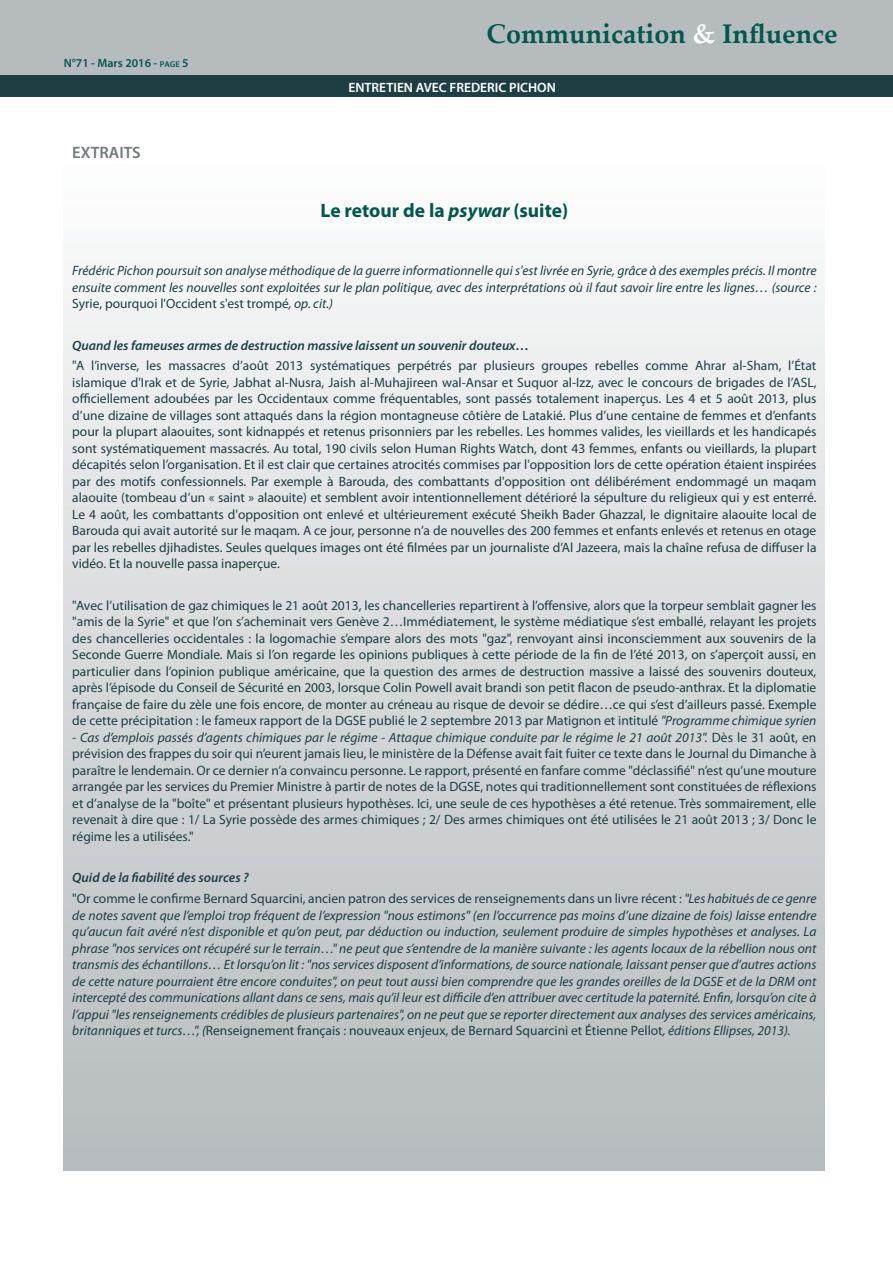
<style>
.page{position:relative;width:893px;height:1263px;background:#fff}
.page>*{position:absolute;margin:0;border:0;box-sizing:border-box;transform-origin:0 0}
.t1{font:700 27px "Palatino Linotype";color:#00584c}
.Titre_article_P1-4{font:700 19.5px "Myriad Pro";color:#00584c}
.Titre_colonnes{font:600 16.5px "Myriad Pro";color:#727b7c}
.Style_de_paragraphe{font:13.5px/16.5px "Myriad Pro";color:#1d3f44;text-align:justify}
.Style_de_paragraphe-2{font:italic 13.5px/16.5px "Myriad Pro";color:#1d3f44;text-align:justify}
.Style_de_paragraphe-3{font:italic 600 13.5px "Myriad Pro";color:#1d3f44}
.t2{font:600 13.5px "Myriad Pro";color:#fff}
.t3{font:600 12px "Myriad Pro";color:#00584c}
.s1{font-size:8.4px}
.s2{color:#fff}
.s3{font-style:italic}
.s4{font-style:normal}
</style>
<div class="page">
<div style="left:0;top:0;width:893px;height:74px;background:#b6bcbe"></div>
<div style="left:0;top:76px;width:893px;height:21px;background:#1d3f44"></div>
<div style="left:64px;top:123px;width:761px;height:1047px;background:linear-gradient(to bottom,#fff,#b4b9bc)"></div>
<p class="t3" style="left:64px;top:55px;width:126px">N°71 - Mars 2016 - <span class="s1">page</span> 5</p>
<p class="Titre_colonnes" style="left:72px;top:141px;width:70px">EXTRAITS</p>
<p class="t1" style="left:487px;top:14px;width:353px">Communication <span class="s2">&amp;</span> Influence</p>
<p class="t2" style="left:348px;top:79px;width:209px">ENTRETIEN AVEC FREDERIC PICHON</p>
<p class="Titre_article_P1-4" style="left:321px;top:197px;width:249px">Le retour de la <span class="s3">psywar</span> (suite)</p>
<p class="Style_de_paragraphe-2" style="left:72px;top:262px;width:746px">Frédéric Pichon poursuit son analyse méthodique de la guerre informationnelle qui s'est livrée en Syrie, grâce à des exemples précis. Il montre ensuite comment les nouvelles sont exploitées sur le plan politique, avec des interprétations où il faut savoir lire entre les lignes… (source :<br><span class="s4">Syrie, pourquoi l'Occident s'est trompé</span>, op. cit.)</p>
<p class="Style_de_paragraphe-3" style="left:72px;top:336px;width:458px">Quand les fameuses armes de destruction massive laissent un souvenir douteux…</p>
<p class="Style_de_paragraphe" style="left:72px;top:357px;width:746px">"A l’inverse, les massacres d’août 2013 systématiques perpétrés par plusieurs groupes rebelles comme Ahrar al-Sham, l’État islamique d'Irak et de Syrie, Jabhat al-Nusra, Jaish al-Muhajireen wal-Ansar et Suquor al-Izz, avec le concours de brigades de l’ASL, officiellement adoubées par les Occidentaux comme fréquentables, sont passés totalement inaperçus. Les 4 et 5 août 2013, plus d’une dizaine de villages sont attaqués dans la région montagneuse côtière de Latakié. Plus d’une centaine de femmes et d’enfants pour la plupart alaouites, sont kidnappés et retenus prisonniers par les rebelles. Les hommes valides, les vieillards et les handicapés sont systématiquement massacrés. Au total, 190 civils selon Human Rights Watch, dont 43 femmes, enfants ou vieillards, la plupart décapités selon l’organisation. Et il est clair que certaines atrocités commises par l'opposition lors de cette opération étaient inspirées par des motifs confessionnels. Par exemple à Barouda, des combattants d'opposition ont délibérément endommagé un maqam alaouite (tombeau d’un « saint » alaouite) et semblent avoir intentionnellement détérioré la sépulture du religieux qui y est enterré.<br>Le 4 août, les combattants d'opposition ont enlevé et ultérieurement exécuté Sheikh Bader Ghazzal, le dignitaire alaouite local de Barouda qui avait autorité sur le maqam. A ce jour, personne n’a de nouvelles des 200 femmes et enfants enlevés et retenus en otage par les rebelles djihadistes. Seules quelques images ont été filmées par un journaliste d’Al Jazeera, mais la chaîne refusa de diffuser la vidéo. Et la nouvelle passa inaperçue.</p>
<p class="Style_de_paragraphe" style="left:72px;top:597px;width:746px">"Avec l’utilisation de gaz chimiques le 21 août 2013, les chancelleries repartirent à l’offensive, alors que la torpeur semblait gagner les "amis de la Syrie" et que l’on s’acheminait vers Genève 2…Immédiatement, le système médiatique s’est emballé, relayant les projets des chancelleries occidentales : la logomachie s’empare alors des mots "gaz", renvoyant ainsi inconsciemment aux souvenirs de la Seconde Guerre Mondiale. Mais si l’on regarde les opinions publiques à cette période de la fin de l’été 2013, on s’aperçoit aussi, en particulier dans l’opinion publique américaine, que la question des armes de destruction massive a laissé des souvenirs douteux, après l’épisode du Conseil de Sécurité en 2003, lorsque Colin Powell avait brandi son petit flacon de pseudo-anthrax. Et la diplomatie française de faire du zèle une fois encore, de monter au créneau au risque de devoir se dédire…ce qui s’est d’ailleurs passé. Exemple de cette précipitation : le fameux rapport de la DGSE publié le 2 septembre 2013 par Matignon et intitulé <span class="s3">"Programme chimique syrien</span></p>
<p class="Style_de_paragraphe" style="left:72px;top:729px;width:746px"><span class="s3">- Cas d’emplois passés d’agents chimiques par le régime - Attaque chimique conduite par le régime le 21 août 2013".</span> Dès le 31 août, en prévision des frappes du soir qui n’eurent jamais lieu, le ministère de la Défense avait fait fuiter ce texte dans le Journal du Dimanche à paraître le lendemain. Or ce dernier n’a convaincu personne. Le rapport, présenté en fanfare comme "déclassifié" n’est qu’une mouture arrangée par les services du Premier Ministre à partir de notes de la DGSE, notes qui traditionnellement sont constituées de réflexions et d’analyse de la "boîte" et présentant plusieurs hypothèses. Ici, une seule de ces hypothèses a été retenue. Très sommairement, elle revenait à dire que : 1/ La Syrie possède des armes chimiques ; 2/ Des armes chimiques ont été utilisées le 21 août 2013 ; 3/ Donc le régime les a utilisées."</p>
<p class="Style_de_paragraphe-3" style="left:72px;top:869px;width:178px">Quid de la fiabilité des sources ?</p>
<p class="Style_de_paragraphe-2" style="left:72px;top:890px;width:746px"><span class="s4">"Or comme le confirme Bernard Squarcini, ancien patron des services de renseignements dans un livre récent :</span> "Les habitués de ce genre de notes savent que l’emploi trop fréquent de l’expression "nous estimons" (en l’occurrence pas moins d’une dizaine de fois) laisse entendre qu’aucun fait avéré n’est disponible et qu’on peut, par déduction ou induction, seulement produire de simples hypothèses et analyses. La phrase "nos services ont récupéré sur le terrain…" ne peut que s’entendre de la manière suivante : les agents locaux de la rébellion nous ont transmis des échantillons… Et lorsqu’on lit : "nos services disposent d’informations, de source nationale, laissant penser que d’autres actions de cette nature pourraient être encore conduites", on peut tout aussi bien comprendre que les grandes oreilles de la DGSE et de la DRM ont intercepté des communications allant dans ce sens, mais qu’il leur est difficile d’en attribuer avec certitude la paternité. Enfin, lorsqu’on cite à l’appui "les renseignements crédibles de plusieurs partenaires", on ne peut que se reporter directement aux analyses des services américains, britanniques et turcs…", (<span class="s4">Renseignement français : nouveaux enjeux, de Bernard Squarcini et Étienne Pellot</span>, éditions Ellipses, 2013).</p>
</div>
